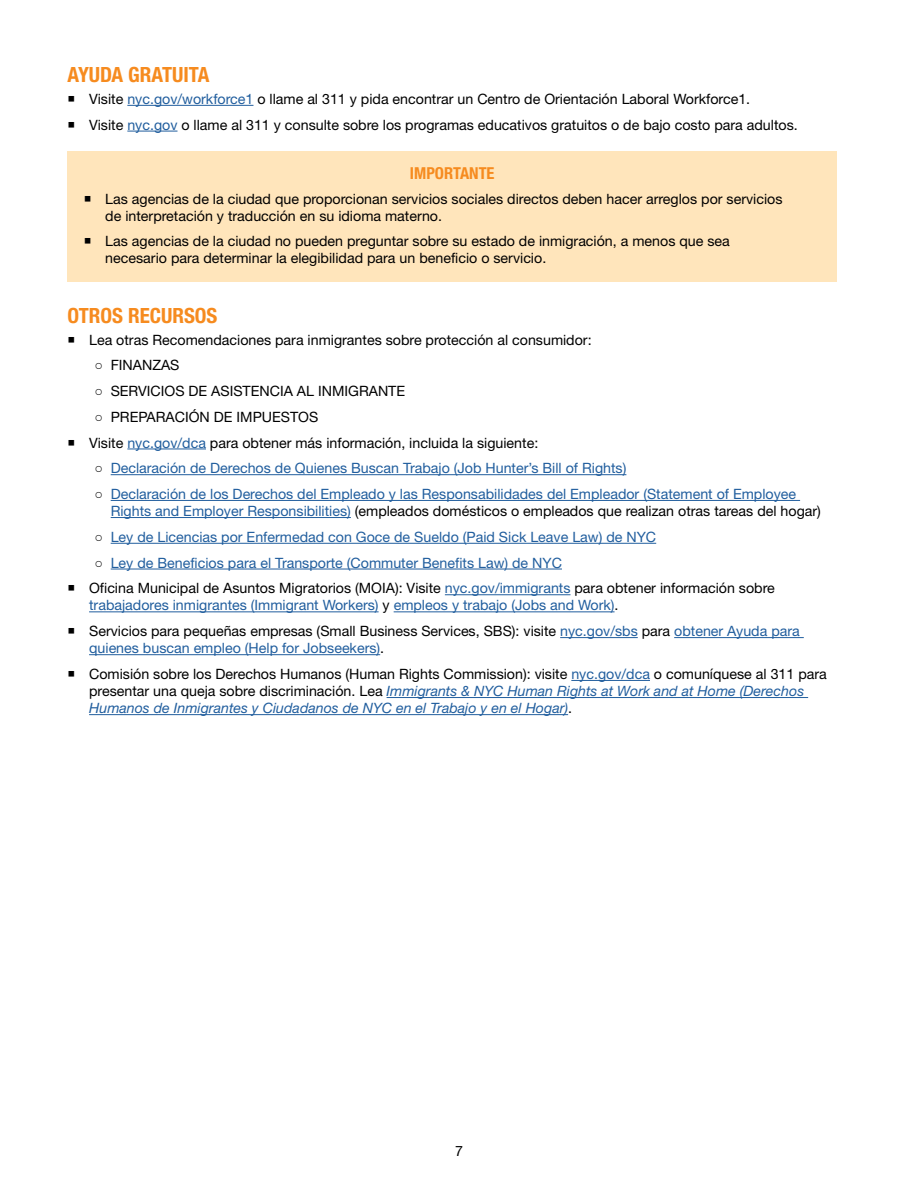
<style>
.page{position:relative;width:918px;height:1188px;background:#fff}
.page>*{position:absolute;margin:0;border:0;box-sizing:border-box;transform-origin:0 0}
.t1{font:700 condensed 21px "Helvetica Neue LT Std";color:#f68b1f}
.t2{font:700 condensed 16.5px "Helvetica Neue LT Std";color:#f68b1f}
.t3{font:14.25px/25.8px "Helvetica Neue LT Std";color:#000}
.t4{font:14.25px/17.1px "Helvetica Neue LT Std";color:#215e9e}
.t5{font:italic 14.25px/17.1px "Helvetica Neue LT Std";color:#215e9e}
.s1{color:#215e9e}
.s2{font-family:"Arial"}
.s3{font-family:"Arial";color:#000}
.s4{color:#000}
.s5{font-style:normal;color:#000}
</style>
<div class="page">
<hr style="left:127px;top:105px;width:126px;height:1px;background:#215e9e">
<hr style="left:127px;top:131px;width:51px;height:1px;background:#215e9e">
<hr style="left:127px;top:449px;width:79px;height:1px;background:#215e9e">
<hr style="left:111px;top:474px;width:515px;height:1px;background:#215e9e">
<hr style="left:111px;top:500px;width:689px;height:1px;background:#215e9e">
<hr style="left:111px;top:517px;width:240px;height:1px;background:#215e9e">
<hr style="left:111px;top:543px;width:545px;height:1px;background:#215e9e">
<hr style="left:111px;top:569px;width:451px;height:1px;background:#215e9e">
<hr style="left:445px;top:594px;width:126px;height:1px;background:#215e9e">
<hr style="left:89px;top:612px;width:290px;height:1px;background:#215e9e">
<hr style="left:394px;top:612px;width:221px;height:1px;background:#215e9e">
<hr style="left:560px;top:637px;width:78px;height:1px;background:#215e9e">
<hr style="left:674px;top:637px;width:130px;height:1px;background:#215e9e">
<hr style="left:89px;top:654px;width:291px;height:1px;background:#215e9e">
<hr style="left:571px;top:680px;width:79px;height:1px;background:#215e9e">
<hr style="left:387px;top:697px;width:421px;height:1px;background:#215e9e">
<hr style="left:89px;top:714px;width:479px;height:1px;background:#215e9e">
<div style="left:68px;top:151px;width:769px;height:131px;background:#ffe5bb"></div>
<h1 class="t1" style="left:68px;top:62px;width:144px">AYUDA GRATUITA</h1>
<p class="t3" style="left:89px;top:86px;width:710px">Visite <span class="s1">nyc.gov/workforce1</span> o llame al 311 y pida encontrar un Centro de Orientación Laboral Workforce1.<br>Visite <span class="s1">nyc.gov</span> o llame al 311 y consulte sobre los programas educativos gratuitos o de bajo costo para adultos.</p>
<p class="t2" style="left:410px;top:164px;width:86px">IMPORTANTE</p>
<p class="t3" style="left:105px;top:190px;width:679px;line-height:17.1px">Las agencias de la ciudad que proporcionan servicios sociales directos deben hacer arreglos por servicios de interpretación y traducción en su idioma materno.</p>
<p class="t3" style="left:105px;top:232px;width:626px;line-height:17.1px">Las agencias de la ciudad no pueden preguntar sobre su estado de inmigración, a menos que sea necesario para determinar la elegibilidad para un beneficio o servicio.</p>
<h1 class="t1" style="left:68px;top:303px;width:152px">OTROS RECURSOS</h1>
<p class="t3" style="left:89px;top:326px;width:504px">Lea otras Recomendaciones para inmigrantes sobre protección al consumidor:</p>
<p class="t3" style="left:95px;top:352px;width:87px"><span class="s2">○</span> FINANZAS</p>
<p class="t3" style="left:95px;top:378px;width:312px"><span class="s2">○</span> SERVICIOS DE ASISTENCIA AL INMIGRANTE</p>
<p class="t3" style="left:89px;top:404px;width:451px;text-indent:5px"><span class="s2">○</span> PREPARACIÓN DE IMPUESTOS<br>Visite <span class="s1">nyc.gov/dca</span> para obtener más información, incluida la siguiente:</p>
<p class="t4" style="left:95px;top:459px;width:533px"><span class="s3">○</span> Declaración de Derechos de Quienes Buscan Trabajo (Job Hunter’s Bill of Rights)</p>
<p class="t4" style="left:111px;top:485px;width:712px;text-indent:-16px"><span class="s3">○</span> Declaración de los Derechos del Empleado y las Responsabilidades del Empleador (Statement of Employee<br>Rights and Employer Responsibilities) <span class="s4">(empleados domésticos o empleados que realizan otras tareas del hogar)</span></p>
<p class="t4" style="left:95px;top:528px;width:563px"><span class="s3">○</span> Ley de Licencias por Enfermedad con Goce de Sueldo (Paid Sick Leave Law) de NYC</p>
<p class="t3" style="left:89px;top:549px;width:687px;text-indent:5px"><span class="s2">○</span> <span class="s1">Ley de Beneficios para el Transporte (Commuter Benefits Law) de NYC<br></span>Oficina Municipal de Asuntos Migratorios (MOIA): Visite <span class="s1">nyc.gov/immigrants</span> para obtener información sobre</p>
<p class="t4" style="left:89px;top:592px;width:712px;line-height:25.8px">trabajadores inmigrantes (Immigrant Workers) <span class="s4">y</span> empleos y trabajo (Jobs and Work)<span class="s4">.<br>Servicios para pequeñas empresas (Small Business Services, SBS): visite</span> nyc.gov/sbs <span class="s4">para</span> obtener Ayuda para</p>
<p class="t3" style="left:89px;top:635px;width:739px"><span class="s1">quienes buscan empleo (Help for Jobseekers)</span>.<br>Comisión sobre los Derechos Humanos (Human Rights Commission): visite <span class="s1">nyc.gov/dca</span> o comuníquese al 311 para</p>
<p class="t5" style="left:89px;top:682px;width:717px"><span class="s5">presentar una queja sobre discriminación. Lea</span> Immigrants &amp; NYC Human Rights at Work and at Home (Derechos<br>Humanos de Inmigrantes y Ciudadanos de NYC en el Trabajo y en el Hogar)<span class="s5">.</span></p>
<p class="t3" style="left:455px;top:1137px;width:9px">7</p>
</div>
